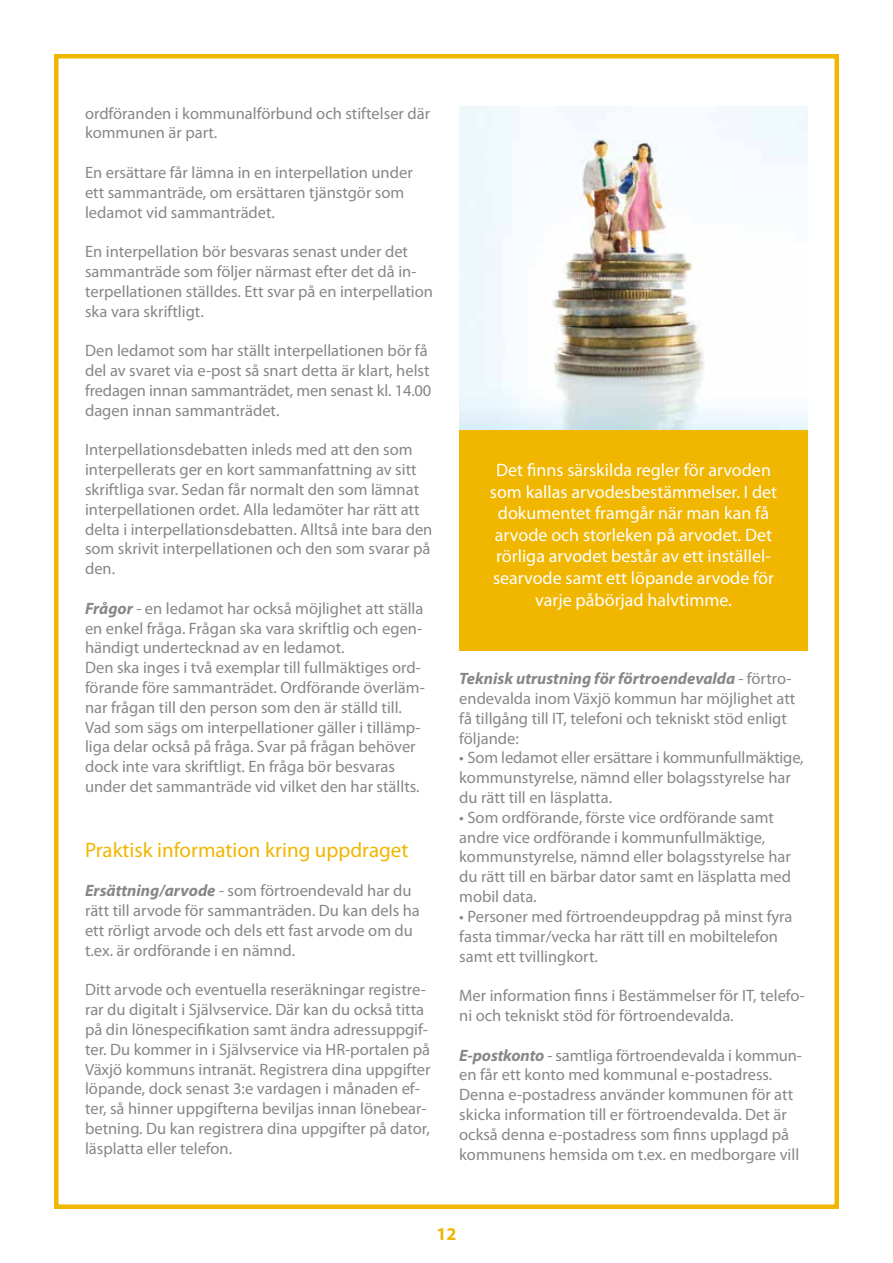
<style>
.page{position:relative;width:893px;height:1263px;background:#fff}
.page>*{position:absolute;margin:0;border:0;box-sizing:border-box;transform-origin:0 0}
.t1{font:21px "Myriad Pro";color:#f0b600}
.t2{font:18px/21.6px "Myriad Pro";color:#fff;text-align:center}
.t3{font:700 18px "Myriad Pro";color:#f0b600}
.t4{font:16.5px/19.8px "Myriad Pro";color:#878787}
.s1{font-weight:700;font-style:italic}
</style>
<div class="page">
<div style="left:54px;top:54px;width:785px;height:1155px;border:4px solid #f0b600"></div>
<div style="left:459px;top:425px;width:349px;height:226px;background:#f0b600"></div>
<img style="left:459px;top:106px;width:349px;height:323px">
<p class="t4" style="left:85px;top:103px;width:347px">ordföranden i kommunalförbund och stiftelser där kommunen är part.</p>
<p class="t4" style="left:85px;top:162px;width:329px">En ersättare får lämna in en interpellation under ett sammanträde, om ersättaren tjänstgör som ledamot vid sammanträdet.</p>
<p class="t4" style="left:85px;top:242px;width:349px">En interpellation bör besvaras senast under det sammanträde som följer närmast efter det då in&shy;terpellationen ställdes. Ett svar på en interpellation ska vara skriftligt.</p>
<p class="t4" style="left:85px;top:341px;width:348px">Den ledamot som har ställt interpellationen bör få del av svaret via e-post så snart detta är klart, helst fredagen innan sammanträdet, men senast kl. 14.00 dagen innan sammanträdet.</p>
<p class="t4" style="left:85px;top:440px;width:349px">Interpellationsdebatten inleds med att den som interpellerats ger en kort sammanfattning av sitt skriftliga svar. Sedan får normalt den som lämnat interpellationen ordet. Alla ledamöter har rätt att delta i interpellationsdebatten. Alltså inte bara den som skrivit interpellationen och den som svarar på den.</p>
<p class="t4" style="left:85px;top:598px;width:341px"><span class="s1">Frågor</span> - en ledamot har också möjlighet att ställa en enkel fråga. Frågan ska vara skriftlig och egen&shy;händigt undertecknad av en ledamot.<br>Den ska inges i två exemplar till fullmäktiges ord&shy;förande före sammanträdet. Ordförande överläm&shy;nar frågan till den person som den är ställd till.<br>Vad som sägs om interpellationer gäller i tillämp&shy;liga delar också på fråga. Svar på frågan behöver dock inte vara skriftligt. En fråga bör besvaras under det sammanträde vid vilket den har ställts.</p>
<p class="t1" style="left:85px;top:837px;width:325px">Praktisk information kring uppdraget</p>
<p class="t4" style="left:85px;top:881px;width:336px"><span class="s1">Ersättning/arvode</span> - som förtroendevald har du rätt till arvode för sammanträden. Du kan dels ha ett rörligt arvode och dels ett fast arvode om du t.ex. är ordförande i en nämnd.</p>
<p class="t4" style="left:85px;top:980px;width:347px">Ditt arvode och eventuella reseräkningar registre&shy;rar du digitalt i Självservice. Där kan du också titta på din lönespecifikation samt ändra adressuppgif&shy;ter. Du kommer in i Självservice via HR-portalen på Växjö kommuns intranät. Registrera dina uppgifter löpande, dock senast 3:e vardagen i månaden ef&shy;ter, så hinner uppgifterna beviljas innan lönebear&shy;betning. Du kan registrera dina uppgifter på dator, läsplatta eller telefon.</p>
<p class="t2" style="left:490px;top:459px;width:289px">Det finns särskilda regler för arvoden som kallas arvodesbestämmelser. I det dokumentet framgår när man kan få arvode och storleken på arvodet. Det rörliga arvodet består av ett inställel&shy;searvode samt ett löpande arvode för varje påbörjad halvtimme.</p>
<p class="t4" style="left:459px;top:668px;width:338px"><span class="s1">Teknisk utrustning för förtroendevalda</span> - förtro&shy;endevalda inom Växjö kommun har möjlighet att få tillgång till IT, telefoni och tekniskt stöd enligt följande:</p>
<p class="t4" style="left:459px;top:748px;width:346px">• Som ledamot eller ersättare i kommunfullmäktige, kommunstyrelse, nämnd eller bolagsstyrelse har du rätt till en läsplatta.</p>
<p class="t4" style="left:459px;top:807px;width:333px">• Som ordförande, förste vice ordförande samt andre vice ordförande i kommunfullmäktige, kommunstyrelse, nämnd eller bolagsstyrelse har du rätt till en bärbar dator samt en läsplatta med mobil data.</p>
<p class="t4" style="left:459px;top:906px;width:335px">• Personer med förtroendeuppdrag på minst fyra fasta timmar/vecka har rätt till en mobiltelefon samt ett tvillingkort.</p>
<p class="t4" style="left:459px;top:985px;width:347px">Mer information finns i Bestämmelser för IT, telefo&shy;ni och tekniskt stöd för förtroendevalda.</p>
<p class="t4" style="left:459px;top:1045px;width:344px"><span class="s1">E-postkonto</span> - samtliga förtroendevalda i kommun&shy;en får ett konto med kommunal e-postadress.<br>Denna e-postadress använder kommunen för att skicka information till er förtroendevalda. Det är också denna e-postadress som finns upplagd på kommunens hemsida om t.ex. en medborgare vill</p>
<p class="t3" style="left:436px;top:1222px;width:21px">12</p>
</div>
